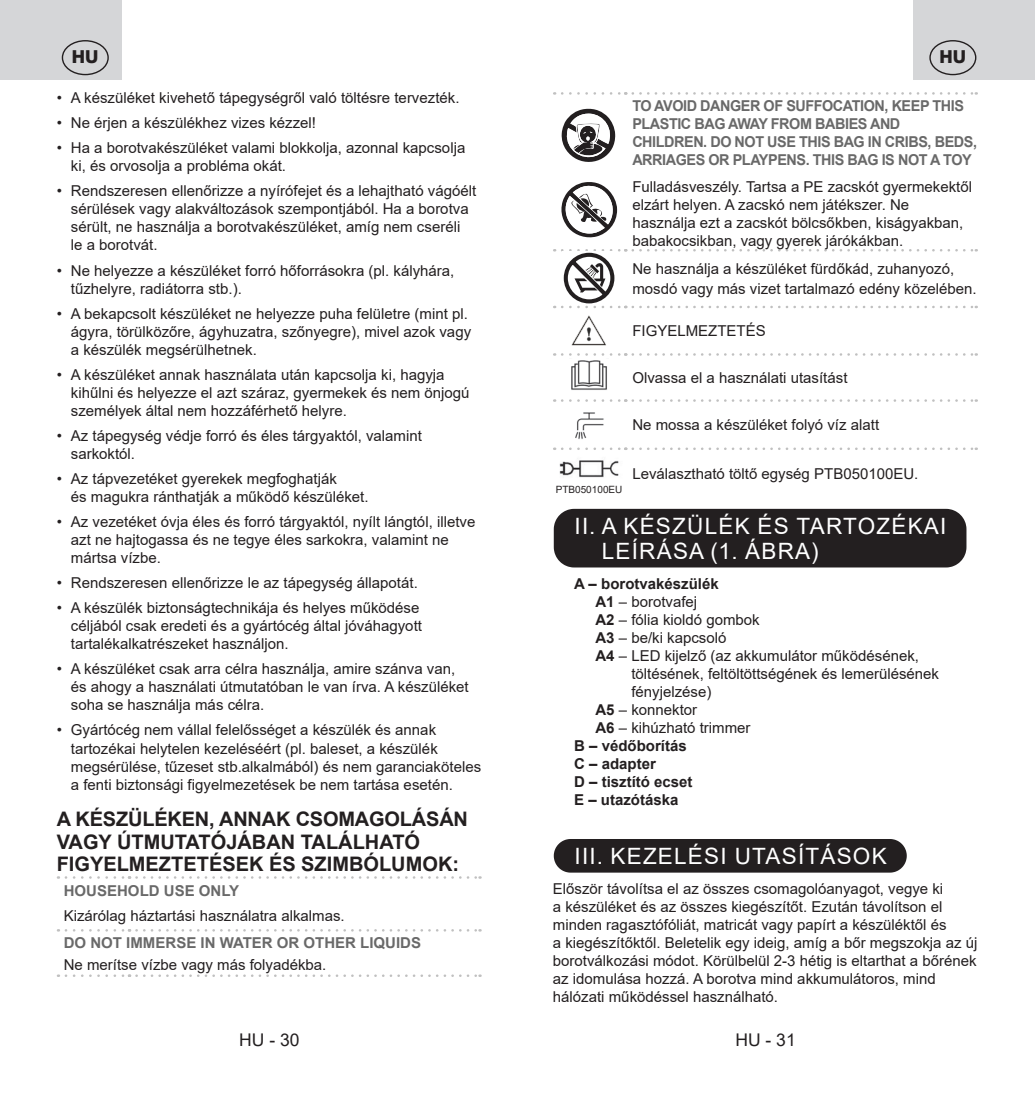
<style>
.page{position:relative;width:1035px;height:1106px;background:#fff}
.page>*{position:absolute;margin:0;border:0;box-sizing:border-box;transform-origin:0 0}
.Nadpis_kapitoly{font:22.5px/25px "Arial";letter-spacing:.055em;color:#fff}
.malý_nadpis{font:700 20px/22.5px "Arial";color:#231f20}
.t1{font:800 18px "Helvetica Neue OT";color:#231f20}
.t2{font:17.5px "Arial";color:#231f20}
.běžný_text{font:15px/18px "Arial";color:#231f20}
.běžný_text-2{font:700 15px/18px "Arial";letter-spacing:-.03em;color:#696969;scale:.96 1}
.Normální{font:15px/20.5px "Arial";color:#231f20}
.běžný_text-3{font:700 15px "Arial";color:#231f20}
.běžný_text-4{font:700 15px "Arial";color:#696969}
.t3{font:10px "Arial";color:#231f20}
.s1{font-weight:700}
</style>
<div class="page">
<div style="left:0;top:0;width:121px;height:80px;background:#d5d6d8"></div>
<div style="left:62px;top:40px;width:47px;height:35px;border:1px solid #231f20;border-radius:50%"></div>
<div style="left:913px;top:0;width:122px;height:80px;background:#d5d6d8"></div>
<div style="left:929px;top:40px;width:47px;height:35px;border:1px solid #231f20;border-radius:50%"></div>
<svg style="left:66px;top:876px;width:64px;height:2px"></svg>
<svg style="left:136px;top:876px;width:344px;height:2px"></svg>
<svg style="left:66px;top:929px;width:64px;height:2px"></svg>
<svg style="left:136px;top:929px;width:344px;height:2px"></svg>
<svg style="left:66px;top:974px;width:64px;height:3px"></svg>
<svg style="left:136px;top:974px;width:344px;height:3px"></svg>
<div style="left:560px;top:515px;width:400px;height:46px;background:#231f20;border-radius:21px"></div>
<div style="left:554px;top:509px;width:412px;height:58px;border:12px solid #231f20;border-radius:14px"></div>
<div style="left:560px;top:845px;width:340px;height:21px;background:#231f20;border-radius:11px"></div>
<div style="left:554px;top:839px;width:352px;height:33px;border:12px solid #231f20;border-radius:11px"></div>
<svg style="left:562px;top:92px;width:64px;height:3px"></svg>
<svg style="left:632px;top:92px;width:344px;height:3px"></svg>
<svg style="left:632px;top:249px;width:344px;height:2px"></svg>
<svg style="left:632px;top:306px;width:344px;height:2px"></svg>
<svg style="left:562px;top:353px;width:64px;height:3px"></svg>
<svg style="left:632px;top:353px;width:344px;height:3px"></svg>
<svg style="left:562px;top:399px;width:64px;height:3px"></svg>
<svg style="left:632px;top:399px;width:344px;height:3px"></svg>
<svg style="left:562px;top:447px;width:64px;height:3px"></svg>
<svg style="left:632px;top:447px;width:344px;height:3px"></svg>
<svg style="left:561px;top:108px;width:55px;height:54px"></svg>
<svg style="left:561px;top:182px;width:56px;height:56px"></svg>
<svg style="left:562px;top:249px;width:64px;height:59px"></svg>
<img style="left:571px;top:315px;width:35px;height:31px">
<img style="left:571px;top:360px;width:36px;height:30px">
<img style="left:575px;top:412px;width:29px;height:27px">
<img style="left:559px;top:460px;width:60px;height:18px">
<p class="t1" style="left:72px;top:46px;width:28px">HU</p>
<p class="t1" style="left:939px;top:46px;width:28px">HU</p>
<p class="běžný_text" style="left:57px;top:89px;width:404px">• A készüléket kivehető tápegységről való töltésre tervezték.</p>
<p class="běžný_text" style="left:57px;top:114px;width:261px">• Ne érjen a készülékhez vizes kézzel!</p>
<p class="běžný_text" style="left:71px;top:139px;width:396px;text-indent:-14px">• Ha a borotvakészüléket valami blokkolja, azonnal kapcsolja ki, és orvosolja a probléma okát.</p>
<p class="běžný_text" style="left:71px;top:182px;width:407px;text-indent:-14px">• Rendszeresen ellenőrizze a nyírófejet és a lehajtható vágóélt sérülések vagy alakváltozások szempontjából. Ha a borotva sérült, ne használja a borotvakészüléket, amíg nem cseréli<br>le a borotvát.</p>
<p class="běžný_text" style="left:71px;top:261px;width:385px;text-indent:-14px">• Ne helyezze a készüléket forró hőforrásokra (pl. kályhára, tűzhelyre, radiátorra stb.).</p>
<p class="běžný_text" style="left:71px;top:304px;width:402px;text-indent:-14px">• A bekapcsolt készüléket ne helyezze puha felületre (mint pl. ágyra, törülközőre, ágyhuzatra, szőnyegre), mivel azok vagy a készülék megsérülhetnek.</p>
<p class="běžný_text" style="left:71px;top:365px;width:400px;text-indent:-14px">• A készüléket annak használata után kapcsolja ki, hagyja kihűlni és helyezze el azt száraz, gyermekek és nem önjogú személyek által nem hozzáférhető helyre.</p>
<p class="běžný_text" style="left:71px;top:426px;width:352px;text-indent:-14px">• Az tápegység védje forró és éles tárgyaktól, valamint sarkoktól.</p>
<p class="běžný_text" style="left:71px;top:469px;width:299px;text-indent:-14px">• Az tápvezetéket gyerekek megfoghatják<br>és magukra ránthatják a működő készüléket.</p>
<p class="běžný_text" style="left:71px;top:512px;width:406px;text-indent:-14px">• Az vezetéket óvja éles és forró tárgyaktól, nyílt lángtól, illetve azt ne hajtogassa és ne tegye éles sarkokra, valamint ne mártsa vízbe.</p>
<p class="běžný_text" style="left:57px;top:574px;width:363px">• Rendszeresen ellenőrizze le az tápegység állapotát.</p>
<p class="běžný_text" style="left:71px;top:599px;width:352px;text-indent:-14px">• A készülék biztonságtechnikája és helyes működése céljából csak eredeti és a gyártócég által jóváhagyott tartalékalkatrészeket használjon.</p>
<p class="běžný_text" style="left:71px;top:660px;width:399px;text-indent:-14px">• A készüléket csak arra célra használja, amire szánva van, és ahogy a használati útmutatóban le van írva. A készüléket soha se használja más célra.</p>
<p class="běžný_text" style="left:71px;top:721px;width:412px;text-indent:-14px">• Gyártócég nem vállal felelősséget a készülék és annak tartozékai helytelen kezeléséért (pl. baleset, a készülék megsérülése, tűzeset stb.alkalmából) és nem garanciaköteles a fenti biztonsági figyelmezetések be nem tartása esetén.</p>
<p class="malý_nadpis" style="left:57px;top:808px;width:413px">A KÉSZÜLÉKEN, ANNAK CSOMAGOLÁSÁN<br>VAGY ÚTMUTATÓJÁBAN TALÁLHATÓ<br>FIGYELMEZTETÉSEK ÉS SZIMBÓLUMOK:</p>
<p class="běžný_text-4" style="left:64px;top:879px;width:177px">HOUSEHOLD USE ONLY</p>
<p class="běžný_text" style="left:64px;top:907px;width:282px">Kizárólag háztartási használatra alkalmas.</p>
<p class="běžný_text-4" style="left:64px;top:932px;width:359px">DO NOT IMMERSE IN WATER OR OTHER LIQUIDS</p>
<p class="běžný_text" style="left:64px;top:956px;width:264px">Ne merítse vízbe vagy más folyadékba.</p>
<p class="běžný_text-2" style="left:632px;top:97px;width:360px">TO AVOID DANGER OF SUFFOCATION, KEEP THIS PLASTIC BAG AWAY FROM BABIES AND CHILDREN. DO NOT USE THIS BAG IN CRIBS, BEDS, ARRIAGES OR PLAYPENS. THIS BAG IS NOT A TOY</p>
<p class="běžný_text" style="left:632px;top:177px;width:341px">Fulladásveszély. Tartsa a PE zacskót gyermekektől elzárt helyen. A zacskó nem játékszer. Ne használja ezt a zacskót bölcsőkben, kiságyakban, babakocsikban, vagy gyerek járókákban.</p>
<p class="Normální" style="left:632px;top:258px;width:346px">Ne használja a készüléket fürdőkád, zuhanyozó, mosdó vagy más vizet tartalmazó edény közelében.</p>
<p class="běžný_text" style="left:632px;top:322px;width:135px">FIGYELMEZTETÉS</p>
<p class="běžný_text" style="left:632px;top:368px;width:217px">Olvassa el a használati utasítást</p>
<p class="běžný_text" style="left:632px;top:416px;width:248px">Ne mossa a készüléket folyó víz alatt</p>
<p class="běžný_text" style="left:632px;top:465px;width:287px">Leválasztható töltő egység PTB050100EU.</p>
<p class="Nadpis_kapitoly" style="left:602px;top:513px;width:346px;text-indent:-27px">II. A KÉSZÜLÉK ÉS TARTOZÉKAI<br>LEÍRÁSA (1. ÁBRA)</p>
<p class="běžný_text-3" style="left:574px;top:573px;width:146px">A – borotvakészülék</p>
<p class="běžný_text" style="left:595px;top:592px;width:103px"><span class="s1">A1</span> – borotvafej</p>
<p class="běžný_text" style="left:595px;top:610px;width:166px"><span class="s1">A2</span> – fólia kioldó gombok</p>
<p class="běžný_text" style="left:595px;top:628px;width:132px"><span class="s1">A3</span> – be/ki kapcsoló</p>
<p class="běžný_text" style="left:631px;top:646px;width:309px;text-indent:-36px"><span class="s1">A4</span> – LED kijelző (az akkumulátor működésének, töltésének, feltöltöttségének és lemerülésének fényjelzése)</p>
<p class="běžný_text" style="left:595px;top:700px;width:103px"><span class="s1">A5</span> – konnektor</p>
<p class="běžný_text" style="left:595px;top:718px;width:157px"><span class="s1">A6</span> – kihúzható trimmer</p>
<p class="běžný_text-3" style="left:574px;top:735px;width:114px">B – védőborítás</p>
<p class="běžný_text-3" style="left:574px;top:753px;width:83px">C – adapter</p>
<p class="běžný_text-3" style="left:574px;top:771px;width:120px">D – tisztító ecset</p>
<p class="běžný_text-3" style="left:574px;top:789px;width:106px">E – utazótáska</p>
<p class="Nadpis_kapitoly" style="left:574px;top:843px;width:314px">III. KEZELÉSI UTASÍTÁSOK</p>
<p class="běžný_text" style="left:553px;top:879px;width:426px">Először távolítsa el az összes csomagolóanyagot, vegye ki<br>a készüléket és az összes kiegészítőt. Ezután távolítson el minden ragasztófóliát, matricát vagy papírt a készüléktől és<br>a kiegészítőktől. Beletelik egy ideig, amíg a bőr megszokja az új borotválkozási módot. Körülbelül 2-3 hétig is eltarthat a bőrének az idomulása hozzá. A borotva mind akkumulátoros, mind hálózati működéssel használható.</p>
<p class="t3" style="left:556px;top:483px;width:68px">PTB050100EU</p>
<p class="t2" style="left:239px;top:1028px;width:62px">HU - 30</p>
<p class="t2" style="left:735px;top:1028px;width:62px">HU - 31</p>
</div>
